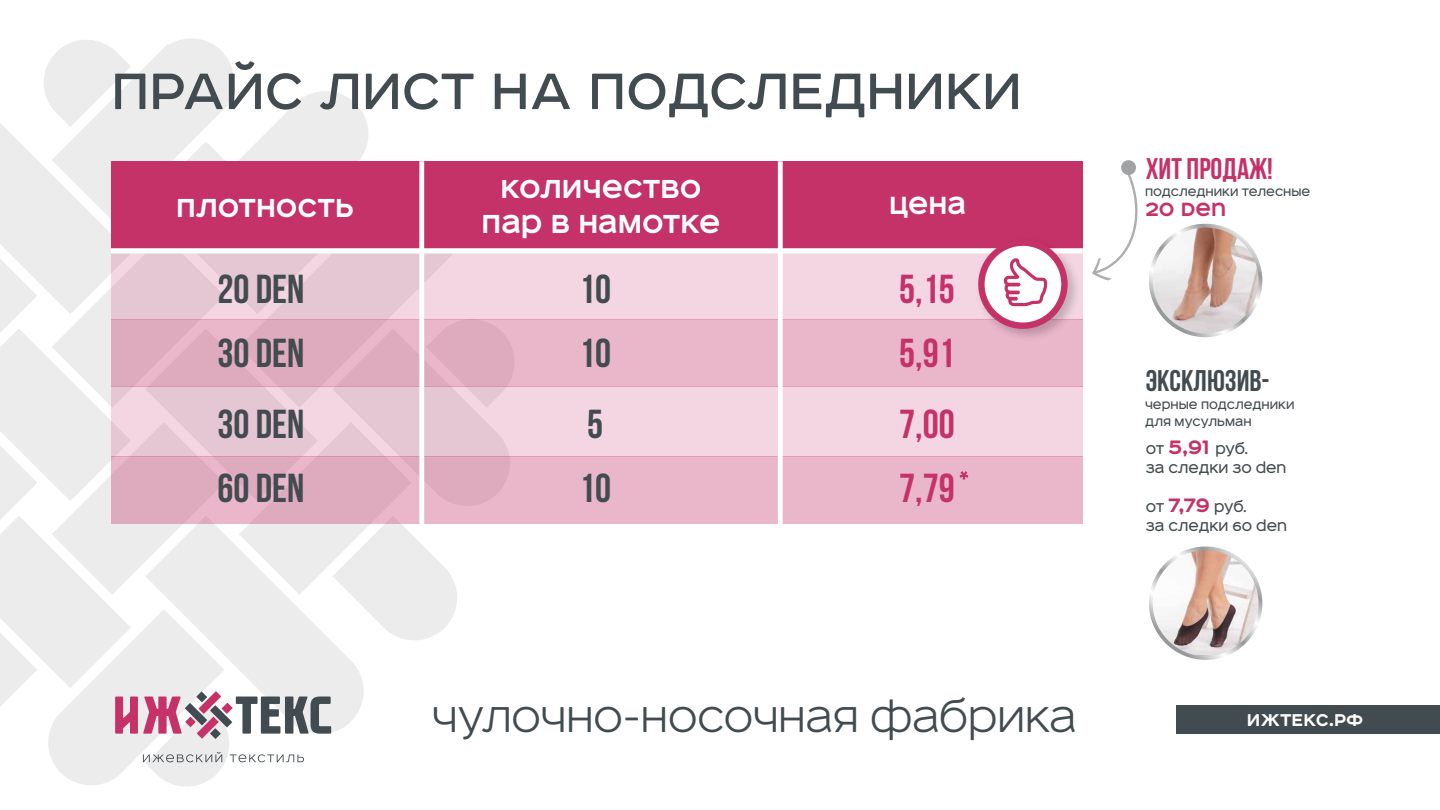
<style>
.page{position:relative;width:1440px;height:810px;background:#fff}
.page>*{position:absolute;margin:0;border:0;box-sizing:border-box;transform-origin:0 0}
.t1{font:65.1px "Affect";color:#424b4f}
.t2{font:300 45.75px "Affect";color:#424b4f}
.t3{font:700 40.42px "Bebas Neue";color:#424b4f}
.t4{font:700 40.42px "Bebas Neue";color:#c53268}
.t5{font:700 33.15px/35.2px "Affect";color:#fff;text-align:center}
.t6{font:700 31.65px "Affect";color:#fff}
.t7{font:700 29.85px "Bebas Neue";color:#424b4f}
.t8{font:700 29.85px "Bebas Neue";color:#c53268}
.t9{font:700 24.3px "Affect";color:#c53268}
.t10{font:700 21.67px "Affect";letter-spacing:-.005em;color:#fff}
.t11{font:16.27px/19.5px "Affect";color:#424b4f}
.t12{font:13.8px/16.6px "Affect";color:#424b4f}
.s1{font-weight:700;font-size:24.75px;color:#c53268}
</style>
<div class="page">
<div style="left:1176px;top:706px;width:264px;height:28px;background:#424b4f"></div>
<svg style="left:0;top:38px;width:457px;height:749px"></svg>
<svg style="left:210px;top:728px;width:11px;height:11px"></svg>
<svg style="left:1092px;top:170px;width:46px;height:110px"></svg>
<div style="left:1121px;top:160px;width:15px;height:15px;background:#a0a2a3;border-radius:50%"></div>
<div style="left:111px;top:161px;width:972px;height:91px;background:#c53268"></div>
<div style="left:111px;top:252px;width:972px;height:67px;background:linear-gradient(to bottom,#eed1dc,#efd2dd)"></div>
<div style="left:111px;top:319px;width:972px;height:68px;background:#eab7ca"></div>
<div style="left:111px;top:387px;width:972px;height:70px;background:linear-gradient(to right,#e7cad5,#f6d9e4)"></div>
<div style="left:111px;top:457px;width:972px;height:67px;background:#eab7ca"></div>
<div style="left:419px;top:161px;width:5px;height:363px;background:#fff"></div>
<div style="left:111px;top:248px;width:972px;height:5px;background:#fff"></div>
<div style="left:778px;top:161px;width:5px;height:363px;background:#fff"></div>
<svg style="left:960px;top:471px;width:8px;height:9px"></svg>
<svg style="left:1149px;top:546px;width:113px;height:114px"></svg>
<img style="left:1153px;top:550px;width:106px;height:105px">
<svg style="left:1149px;top:224px;width:113px;height:113px"></svg>
<img style="left:1153px;top:228px;width:106px;height:105px;border-radius:53px">
<img style="left:972px;top:247px;width:111px;height:90px">
<svg style="left:981px;top:243px;width:83px;height:83px"></svg>
<div style="left:978px;top:239px;width:90px;height:90px;border:6px solid #c53268;border-radius:50%"></div>
<svg style="left:1003px;top:258px;width:44px;height:48px"></svg>
<h1 class="t1" style="left:111px;top:45px;width:912px">ПРАЙС ЛИСТ НА ПОДСЛЕДНИКИ</h1>
<h3 class="t8" style="left:1146px;top:152px;width:129px">ХИТ ПРОДАЖ!</h3>
<h3 class="t5" style="left:482px;top:169px;width:240px">количество пар в намотке</h3>
<p class="t12" style="left:1145px;top:183px;width:167px">подследники телесные</p>
<h3 class="t6" style="left:889px;top:183px;width:78px">цена</h3>
<h3 class="t5" style="left:176px;top:188px;width:180px">плотность</h3>
<h3 class="t9" style="left:1145px;top:192px;width:82px">20 Den</h3>
<h3 class="t3" style="left:218px;top:267px;width:88px">20 DEN</h3>
<h3 class="t3" style="left:579px;top:267px;width:34px">10</h3>
<h3 class="t4" style="left:899px;top:267px;width:57px">5,15</h3>
<h3 class="t3" style="left:218px;top:331px;width:88px">30 DEN</h3>
<h3 class="t3" style="left:579px;top:331px;width:34px">10</h3>
<h3 class="t4" style="left:899px;top:331px;width:57px">5,91</h3>
<h3 class="t3" style="left:218px;top:402px;width:88px">30 DEN</h3>
<h3 class="t3" style="left:587px;top:402px;width:18px">5</h3>
<h3 class="t4" style="left:899px;top:402px;width:57px">7,00</h3>
<h3 class="t3" style="left:218px;top:466px;width:88px">60 DEN</h3>
<h3 class="t3" style="left:579px;top:466px;width:34px">10</h3>
<h3 class="t4" style="left:899px;top:466px;width:57px">7,79</h3>
<h2 class="t2" style="left:432px;top:687px;width:646px">Чулочно-носочная фабрика</h2>
<h3 class="t7" style="left:1146px;top:365px;width:125px">Эксклюзив-</h3>
<p class="t12" style="left:1145px;top:396px;width:151px">черные подследники для мусульман</p>
<p class="t11" style="left:1146px;top:438px;width:142px">от <span class="s1">5,91</span> руб.<br>за следки 30 den</p>
<p class="t11" style="left:1146px;top:496px;width:143px">от <span class="s1">7,79</span> руб.<br>за следки 60 den</p>
<h3 class="t10" style="left:1247px;top:705px;width:118px">ИЖТЕКС.РФ</h3>
</div>
